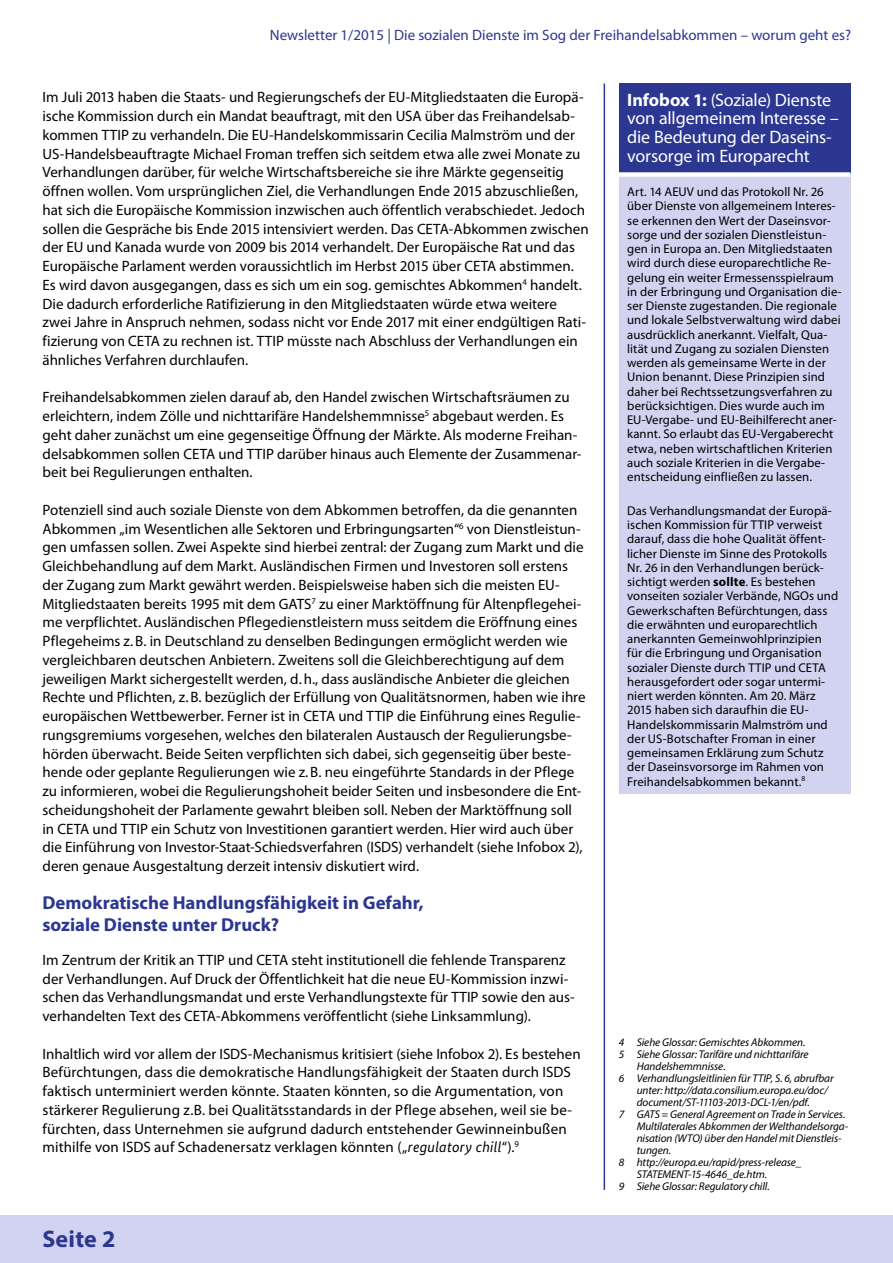
<style>
.page{position:relative;width:893px;height:1263px;background:#fff}
.page>*{position:absolute;margin:0;border:0;box-sizing:border-box;transform-origin:0 0}
.t1{font:700 24px "Myriad Pro";letter-spacing:.005em;color:#2c3791}
.t2{font:700 18.75px/22.5px "Myriad Pro";color:#2c3791}
.Autoren_head{font:18px/18.8px "Myriad Pro";letter-spacing:-.01em;color:#fff}
.t3{font:15px/18.8px "Myriad Pro";color:#000}
.t4{font:15px "Myriad Pro";color:#2c3791}
.Hintergrundinfos{font:12.75px/14.2px "Myriad Pro";letter-spacing:.005em;color:#000}
.t5{font:italic 11.25px "Myriad Pro";letter-spacing:-.005em;color:#000}
.s1{font-family:"Bundes Sans";font-style:italic}
.s2{font-weight:700}
</style>
<div class="page">
<div style="left:0;top:1215px;width:893px;height:48px;background:#d2d2f1"></div>
<hr style="left:604px;top:84px;width:1px;height:1106px;background:#2c3791">
<div style="left:619px;top:84px;width:231px;height:91px;background:#2c3791"></div>
<div style="left:619px;top:175px;width:231px;height:619px;background:#d2d2f1"></div>
<div style="left:619px;top:172px;width:231px;height:5px;background:#fff"></div>
<p class="t4" style="left:270px;top:26px;width:583px">Newsletter 1/2015 | Die sozialen Dienste im Sog der Freihandelsabkommen – worum geht es?</p>
<p class="t3" style="left:43px;top:88px;width:548px">Im Juli 2013 haben die Staats- und Regierungschefs der EU-Mitgliedstaaten die Europä&shy;ische Kommission durch ein Mandat beauftragt, mit den USA über das Freihandelsab&shy;kommen TTIP zu verhandeln. Die EU-Handelskommissarin Cecilia Malmström und der US-Handelsbeauftragte Michael Froman treffen sich seitdem etwa alle zwei Monate zu Verhandlungen darüber, für welche Wirtschaftsbereiche sie ihre Märkte gegenseitig öffnen wollen. Vom ursprünglichen Ziel, die Verhandlungen Ende 2015 abzuschließen, hat sich die Europäische Kommission inzwischen auch öffentlich verabschiedet. Jedoch sollen die Gespräche bis Ende 2015 intensiviert werden. Das CETA-Abkommen zwischen der EU und Kanada wurde von 2009 bis 2014 verhandelt. Der Europäische Rat und das Europäische Parlament werden voraussichtlich im Herbst 2015 über CETA abstimmen.<br>Es wird davon ausgegangen, dass es sich um ein sog. gemischtes Abkommen<sup>4</sup> handelt.<br>Die dadurch erforderliche Ratifizierung in den Mitgliedstaaten würde etwa weitere zwei Jahre in Anspruch nehmen, sodass nicht vor Ende 2017 mit einer endgültigen Rati&shy;fizierung von CETA zu rechnen ist. TTIP müsste nach Abschluss der Verhandlungen ein ähnliches Verfahren durchlaufen.</p>
<p class="t3" style="left:43px;top:388px;width:540px">Freihandelsabkommen zielen darauf ab, den Handel zwischen Wirtschaftsräumen zu erleichtern, indem Zölle und nichttarifäre Handelshemmnisse<sup>5</sup> abgebaut werden. Es geht daher zunächst um eine gegenseitige Öffnung der Märkte. Als moderne Freihan&shy;delsabkommen sollen CETA und TTIP darüber hinaus auch Elemente der Zusammenar&shy;beit bei Regulierungen enthalten.</p>
<p class="t3" style="left:43px;top:500px;width:545px">Potenziell sind auch soziale Dienste von dem Abkommen betroffen, da die genannten Abkommen „im Wesentlichen alle Sektoren und Erbringungsarten“<sup>6</sup> von Dienstleistun&shy;gen umfassen sollen. Zwei Aspekte sind hierbei zentral: der Zugang zum Markt und die Gleichbehandlung auf dem Markt. Ausländischen Firmen und Investoren soll erstens der Zugang zum Markt gewährt werden. Beispielsweise haben sich die meisten EU-Mitgliedstaaten bereits 1995 mit dem GATS<sup>7</sup> zu einer Marktöffnung für Altenpflegehei&shy;me verpflichtet. Ausländischen Pflegedienstleistern muss seitdem die Eröffnung eines Pflegeheims z.B. in Deutschland zu denselben Bedingungen ermöglicht werden wie vergleichbaren deutschen Anbietern. Zweitens soll die Gleichberechtigung auf dem jeweiligen Markt sichergestellt werden, d.h., dass ausländische Anbieter die gleichen Rechte und Pflichten, z.B. bezüglich der Erfüllung von Qualitätsnormen, haben wie ihre europäischen Wettbewerber. Ferner ist in CETA und TTIP die Einführung eines Regulie&shy;rungsgremiums vorgesehen, welches den bilateralen Austausch der Regulierungsbe&shy;hörden überwacht. Beide Seiten verpflichten sich dabei, sich gegenseitig über beste&shy;hende oder geplante Regulierungen wie z.B. neu eingeführte Standards in der Pflege zu informieren, wobei die Regulierungshoheit beider Seiten und insbesondere die Ent&shy;scheidungshoheit der Parlamente gewahrt bleiben soll. Neben der Marktöffnung soll in CETA und TTIP ein Schutz von Investitionen garantiert werden. Hier wird auch über die Einführung von Investor-Staat-Schiedsverfahren (ISDS) verhandelt (siehe Infobox 2), deren genaue Ausgestaltung derzeit intensiv diskutiert wird.</p>
<h4 class="t2" style="left:43px;top:890px;width:383px">Demokratische Handlungsfähigkeit in Gefahr, soziale Dienste unter Druck?</h4>
<p class="t3" style="left:43px;top:950px;width:534px">Im Zentrum der Kritik an TTIP und CETA steht institutionell die fehlende Transparenz der Verhandlungen. Auf Druck der Öffentlichkeit hat die neue EU-Kommission inzwi&shy;schen das Verhandlungsmandat und erste Verhandlungstexte für TTIP sowie den aus&shy;verhandelten Text des CETA-Abkommens veröffentlicht (siehe Linksammlung).</p>
<p class="t3" style="left:43px;top:1044px;width:540px">Inhaltlich wird vor allem der ISDS-Mechanismus kritisiert (siehe Infobox 2). Es bestehen Befürchtungen, dass die demokratische Handlungsfähigkeit der Staaten durch ISDS faktisch unterminiert werden könnte. Staaten könnten, so die Argumentation, von stärkerer Regulierung z.B. bei Qualitätsstandards in der Pflege absehen, weil sie be&shy;fürchten, dass Unternehmen sie aufgrund dadurch entstehender Gewinneinbußen mithilfe von ISDS auf Schadenersatz verklagen könnten („<span class="s1">regulatory chill</span>“).<sup>9</sup></p>
<h1 class="t1" style="left:43px;top:1223px;width:75px">Seite 2</h1>
<p class="Autoren_head" style="left:627px;top:90px;width:213px"><span class="s2">Infobox 1:</span> (Soziale) Dienste von allgemeinem Interesse – die Bedeutung der Daseins&shy;vorsorge im Europarecht</p>
<p class="Hintergrundinfos" style="left:627px;top:184px;width:216px">Art. 14 AEUV und das Protokoll Nr. 26 über Dienste von allgemeinem Interes&shy;se erkennen den Wert der Daseinsvor&shy;sorge und der sozialen Dienstleistun&shy;gen in Europa an. Den Mitgliedstaaten wird durch diese europarechtliche Re&shy;gelung ein weiter Ermessensspielraum in der Erbringung und Organisation die&shy;ser Dienste zugestanden. Die regionale und lokale Selbstverwaltung wird dabei ausdrücklich anerkannt. Vielfalt, Qua&shy;lität und Zugang zu sozialen Diensten werden als gemeinsame Werte in der Union benannt. Diese Prinzipien sind daher bei Rechtssetzungsverfahren zu berücksichtigen. Dies wurde auch im EU-Vergabe- und EU-Beihilferecht aner&shy;kannt. So erlaubt das EU-Vergaberecht etwa, neben wirtschaftlichen Kriterien auch soziale Kriterien in die Vergabe&shy;entscheidung einfließen zu lassen.</p>
<p class="Hintergrundinfos" style="left:627px;top:503px;width:213px">Das Verhandlungsmandat der Europä&shy;ischen Kommission für TTIP verweist darauf, dass die hohe Qualität öffent&shy;licher Dienste im Sinne des Protokolls Nr. 26 in den Verhandlungen berück&shy;sichtigt werden <span class="s2">sollte</span>. Es bestehen vonseiten sozialer Verbände, NGOs und Gewerkschaften Befürchtungen, dass die erwähnten und europarechtlich anerkannten Gemeinwohlprinzipien für die Erbringung und Organisation sozialer Dienste durch TTIP und CETA herausgefordert oder sogar untermi&shy;niert werden könnten. Am 20. März 2015 haben sich daraufhin die EU-Handelskommissarin Malmström und der US-Botschafter Froman in einer gemeinsamen Erklärung zum Schutz der Daseinsvorsorge im Rahmen von Freihandelsabkommen bekannt.<sup>8</sup></p>
<p class="t5" style="left:619px;top:1035px;width:188px">4 Siehe Glossar: Gemischtes Abkommen.</p>
<p class="t5" style="left:619px;top:1047px;width:191px">5 Siehe Glossar: Tarifäre und nichttarifäre</p>
<p class="t5" style="left:637px;top:1059px;width:91px">Handelshemmnisse.</p>
<p class="t5" style="left:619px;top:1071px;width:216px">6 Verhandlungsleitlinien für TTIP, S. 6, abrufbar</p>
<p class="t5" style="left:637px;top:1083px;width:193px">unter: http://data.consilium.europa.eu/doc/</p>
<p class="t5" style="left:637px;top:1095px;width:175px">document/ST-11103-2013-DCL-1/en/pdf.</p>
<p class="t5" style="left:619px;top:1107px;width:228px">7 GATS = General Agreement on Trade in Services.</p>
<p class="t5" style="left:637px;top:1119px;width:213px">Multilaterales Abkommen der Welthandelsorga-</p>
<p class="t5" style="left:637px;top:1131px;width:206px">nisation (WTO) über den Handel mit Dienstleis-</p>
<p class="t5" style="left:637px;top:1143px;width:36px">tungen.</p>
<p class="t5" style="left:619px;top:1155px;width:185px">8 http://europa.eu/rapid/press-release_</p>
<p class="t5" style="left:637px;top:1167px;width:132px">STATEMENT-15-4646_de.htm.</p>
<p class="t5" style="left:619px;top:1179px;width:153px">9 Siehe Glossar: Regulatory chill.</p>
</div>
